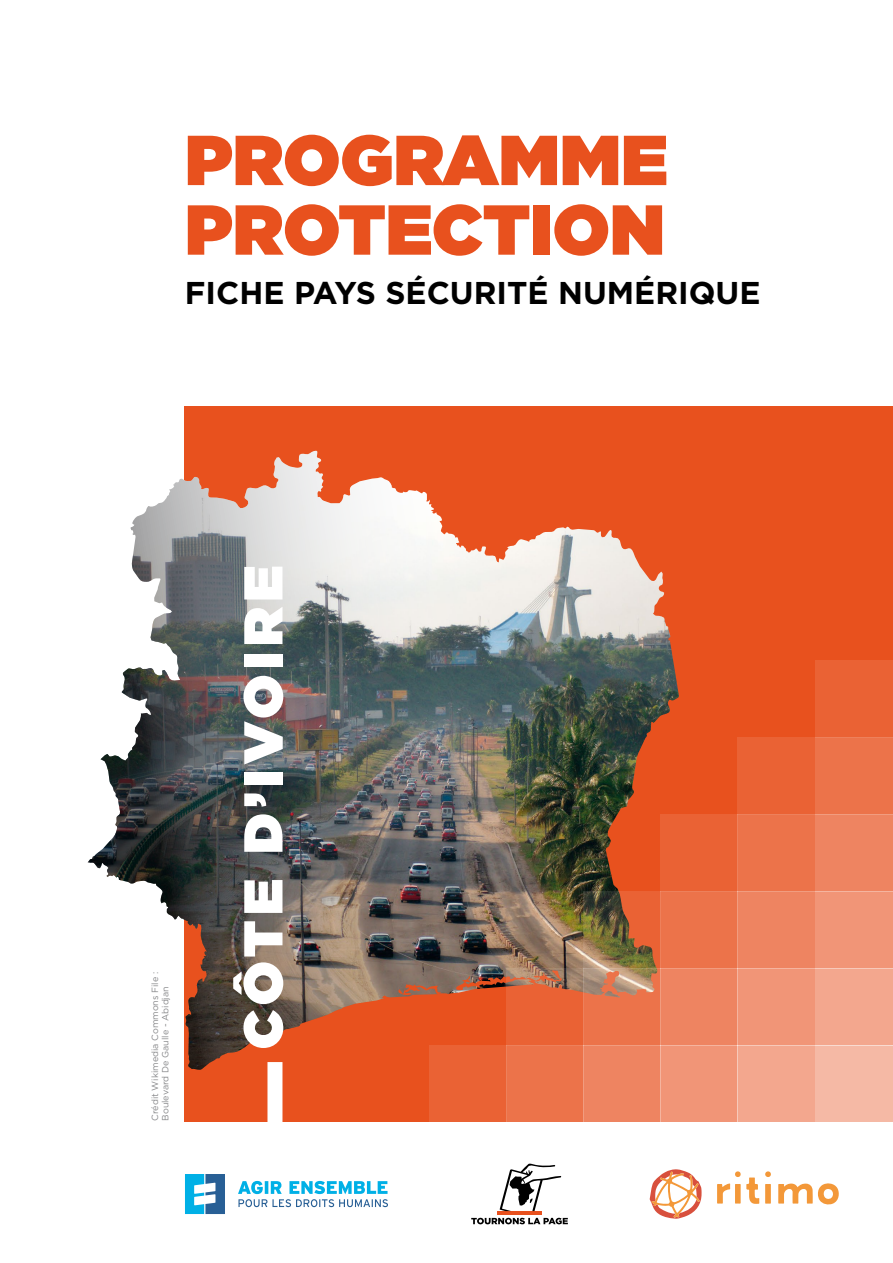
<style>
.page{position:relative;width:893px;height:1263px;background:#fff}
.page>*{position:absolute;margin:0;border:0;box-sizing:border-box;transform-origin:0 0}
.t1{font:900 70.5px/69.6px "Gotham";color:#e8511e}
.t2{font:900 54.6px "Gotham";letter-spacing:.1em;color:#fff}
.t3{font:700 31.5px "Gotham";color:#000}
.t4{font:9px/10.2px "Gotham";color:#87888a}
</style>
<div class="page">
<img style="left:185px;top:406px;width:708px;height:715px">
<svg style="left:778px;top:1183px;width:61px;height:22px"></svg>
<svg style="left:765px;top:1184px;width:6px;height:20px"></svg>
<svg style="left:765px;top:1171px;width:6px;height:6px"></svg>
<svg style="left:717px;top:1171px;width:42px;height:33px"></svg>
<svg style="left:650px;top:1169px;width:52px;height:50px"></svg>
<svg style="left:471px;top:1218px;width:97px;height:6px"></svg>
<hr style="left:497px;top:1211px;width:45px;height:3px;background:#e8511e">
<svg style="left:500px;top:1163px;width:61px;height:48px"></svg>
<svg style="left:185px;top:1174px;width:40px;height:40px"></svg>
<svg style="left:238px;top:1181px;width:150px;height:26px"></svg>
<img style="left:88px;top:451px;width:226px;height:417px">
<div style="left:815px;top:1045px;width:78px;height:78px;background:#f5b9a5"></div>
<div style="left:815px;top:968px;width:78px;height:77px;background:#f3a78e"></div>
<div style="left:815px;top:891px;width:78px;height:77px;background:#f19577"></div>
<div style="left:815px;top:814px;width:78px;height:77px;background:#ee8461"></div>
<div style="left:815px;top:737px;width:78px;height:77px;background:#ec734a"></div>
<div style="left:815px;top:660px;width:78px;height:77px;background:#ea6234"></div>
<div style="left:738px;top:1045px;width:77px;height:78px;background:#f3a78e"></div>
<div style="left:661px;top:1045px;width:77px;height:78px;background:#f19577"></div>
<div style="left:584px;top:1045px;width:77px;height:78px;background:#ee8461"></div>
<svg style="left:584px;top:968px;width:77px;height:77px;background:#dd7d58"></svg>
<img style="left:584px;top:891px;width:77px;height:77px">
<div style="left:507px;top:1045px;width:77px;height:78px;background:#ec734a"></div>
<div style="left:429px;top:1045px;width:78px;height:78px;background:#ea6234"></div>
<svg style="left:507px;top:968px;width:77px;height:77px;background:#d96840"></svg>
<div style="left:738px;top:968px;width:77px;height:77px;background:#f19577"></div>
<div style="left:661px;top:968px;width:77px;height:77px;background:#ee8461"></div>
<div style="left:661px;top:891px;width:77px;height:77px;background:#ec734a"></div>
<div style="left:661px;top:814px;width:77px;height:77px;background:#ea6234"></div>
<div style="left:738px;top:891px;width:77px;height:77px;background:#ee8461"></div>
<div style="left:738px;top:814px;width:77px;height:77px;background:#ec734a"></div>
<div style="left:738px;top:737px;width:77px;height:77px;background:#ea6234"></div>
<div style="left:267px;top:1062px;width:15px;height:66px;background:#fff"></div>
<h1 class="t1" style="left:185px;top:124px;width:484px">PROGRAMME<br>PROTECTION</h1>
<h3 class="t3" style="left:185px;top:272px;width:577px">FICHE PAYS SÉCURITÉ NUMÉRIQUE</h3>
<p class="t4" style="left:150px;top:1121px;width:150px;rotate:-90deg">Crédit Wikimedia Commons File :<br>Boulevard De Gaulle - Abidjan</p>
<h2 class="t2" style="left:224px;top:1049px;width:485px;rotate:-90deg">CÔTE D’IVOIRE</h2>
</div>
